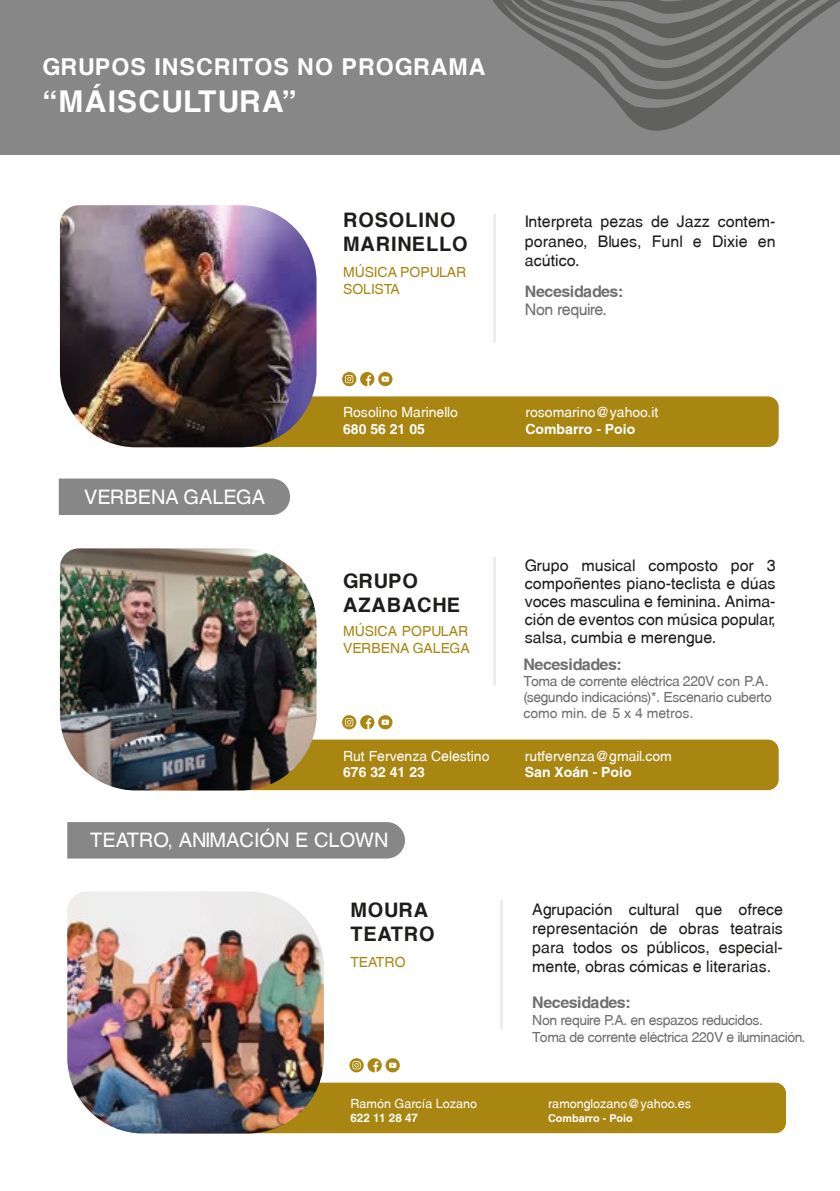
<style>
.page{position:relative;width:840px;height:1191px;background:#fff}
.page>*{position:absolute;margin:0;border:0;box-sizing:border-box;transform-origin:0 0}
.t1{font:700 30px "Mytupi";letter-spacing:.04em;color:#fff}
.t2{font:700 23.2px "Mytupi";letter-spacing:.04em;color:#fff}
.t3{font:700 20px/24px "Mytupi";letter-spacing:.04em;color:#1d1d1b}
.t4{font:20px "Mytupi";color:#fff}
.t5{font:16px/19.2px "Mytupi";color:#1d1d1b;text-align:justify}
.t6{font:700 16px "Mytupi";letter-spacing:-.03em;color:#706f6f}
.t7{font:16px "Mytupi";letter-spacing:-.03em;color:#706f6f}
.t8{font:14px/16px "Mytupi";letter-spacing:-.03em;color:#706f6f}
.t9{font:14px "Mytupi";color:#fff}
.t10{font:14px/16.8px "Mytupi";color:#a98612}
.t11{font:700 14px "Mytupi";color:#fff}
.t12{font:12.6px "Mytupi";color:#fff}
.t13{font:700 11.6px "Mytupi";color:#fff}
.t14{font:700 10.8px "Mytupi";color:#fff}
</style>
<div class="page">
<div style="left:67px;top:822px;width:338px;height:36px;background:#878787"></div>
<div style="left:171px;top:1082px;width:614px;height:51px;background:#a98612;border-radius:11px"></div>
<img style="left:67px;top:891px;width:257px;height:242px">
<hr style="left:500px;top:900px;width:2px;height:128px;background:#ededed">
<svg style="left:349px;top:1058px;width:50px;height:14px"></svg>
<div style="left:0;top:0;width:839px;height:155px;background:#878787"></div>
<div style="left:59px;top:478px;width:231px;height:37px;background:#878787"></div>
<div style="left:163px;top:396px;width:615px;height:51px;background:#a98612;border-radius:11px"></div>
<img style="left:60px;top:205px;width:256px;height:242px">
<hr style="left:493px;top:214px;width:2px;height:128px;background:#ededed">
<svg style="left:342px;top:372px;width:50px;height:14px"></svg>
<div style="left:163px;top:739px;width:615px;height:51px;background:#a98612;border-radius:11px"></div>
<img style="left:60px;top:548px;width:256px;height:242px">
<hr style="left:493px;top:557px;width:2px;height:129px;background:#ededed">
<svg style="left:342px;top:715px;width:50px;height:14px"></svg>
<svg style="left:492px;top:0;width:290px;height:131px"></svg>
<svg style="left:523px;top:0;width:316px;height:44px"></svg>
<h2 class="t2" style="left:42px;top:53px;width:444px">GRUPOS INSCRITOS NO PROGRAMA</h2>
<h1 class="t1" style="left:42px;top:83px;width:256px">“MÁISCULTURA”</h1>
<p class="t3" style="left:343px;top:207px;width:126px">ROSOLINO<br>MARINELLO</p>
<p class="t10" style="left:343px;top:264px;width:125px">MÚSICA POPULAR<br>SOLISTA</p>
<p class="t5" style="left:524px;top:212px;width:252px">Interpreta pezas de Jazz contem&shy;poraneo, Blues, Funl e Dixie en acútico.</p>
<p class="t6" style="left:524px;top:282px;width:100px">Necesidades:</p>
<p class="t7" style="left:524px;top:300px;width:83px">Non require.</p>
<p class="t4" style="left:84px;top:485px;width:182px">VERBENA GALEGA</p>
<p class="t9" style="left:343px;top:404px;width:116px">Rosolino Marinello</p>
<p class="t11" style="left:343px;top:421px;width:83px">680 56 21 05</p>
<p class="t3" style="left:343px;top:569px;width:119px">GRUPO<br>AZABACHE</p>
<p class="t10" style="left:343px;top:623px;width:128px">MÚSICA POPULAR<br>VERBENA GALEGA</p>
<p class="t9" style="left:343px;top:747px;width:148px">Rut Fervenza Celestino</p>
<p class="t11" style="left:343px;top:764px;width:83px">676 32 41 23</p>
<p class="t4" style="left:90px;top:828px;width:300px">TEATRO, ANIMACIÓN E CLOWN</p>
<p class="t9" style="left:525px;top:404px;width:134px">rosomarino@yahoo.it</p>
<p class="t11" style="left:525px;top:421px;width:111px">Combarro - Poio</p>
<p class="t5" style="left:524px;top:556px;width:252px;line-height:18px">Grupo musical composto por 3 compoñentes piano-teclista e dúas voces masculina e feminina. Anima&shy;ción de eventos con música popular, salsa, cumbia e merengue.</p>
<p class="t6" style="left:523px;top:654px;width:100px">Necesidades:</p>
<p class="t8" style="left:523px;top:673px;width:250px">Toma de corrente eléctrica 220V con P.A. (segundo indicacións)*. Escenario cuberto como min. de 5 x 4 metros.</p>
<p class="t9" style="left:524px;top:747px;width:148px">rutfervenza@gmail.com</p>
<p class="t11" style="left:524px;top:764px;width:108px">San Xoán - Poio</p>
<p class="t3" style="left:350px;top:898px;width:86px">MOURA<br>TEATRO</p>
<p class="t5" style="left:532px;top:899px;width:252px">Agrupación cultural que ofrece representación de obras teatrais para todos os públicos, especial&shy;mente, obras cómicas e literarias.</p>
<p class="t10" style="left:350px;top:953px;width:57px">TEATRO</p>
<p class="t12" style="left:350px;top:1095px;width:128px">Ramón García Lozano</p>
<p class="t13" style="left:350px;top:1110px;width:69px">622 11 28 47</p>
<p class="t6" style="left:532px;top:992px;width:100px">Necesidades:</p>
<p class="t8" style="left:532px;top:1011px;width:274px;line-height:16.8px">Non require P.A. en espazos reducidos.<br>Toma de corrente eléctrica 220V e iluminación.</p>
<p class="t12" style="left:548px;top:1095px;width:144px">ramonglozano@yahoo.es</p>
<p class="t14" style="left:548px;top:1111px;width:86px">Combarro - Poio</p>
</div>
